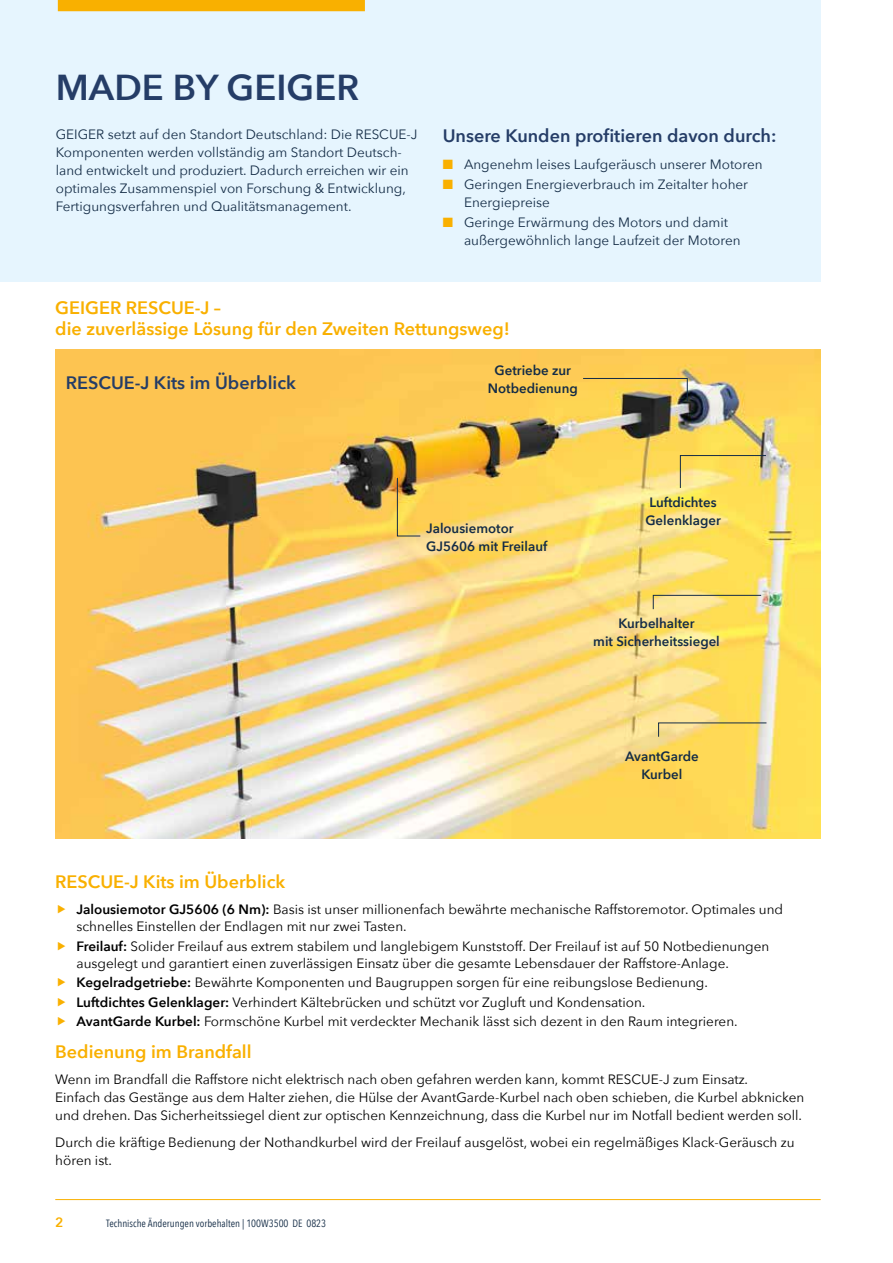
<style>
.page{position:relative;width:893px;height:1263px;background:#fff}
.page>*{position:absolute;margin:0;border:0;box-sizing:border-box;transform-origin:0 0}
.t1{font:600 36px "Avenir Next";color:#253d67}
.t2{font:600 18px/21px "Avenir Next";color:#f9b000}
.t3{font:600 18px "Avenir Next";color:#253d67}
.t4{font:13.5px/18px "Avenir Next";color:#000}
.t5{font:13.5px/18px "Avenir Next";color:#142c46}
.t6{font:600 13.5px/18px "Avenir Next";color:#142c46;text-align:center}
.t7{font:600 13.5px "Avenir Next";color:#f9b000}
.t8{font:10.5px "Avenir Next Condensed";color:#142c46}
.s1{color:#f9b000}
.s2{font-weight:600}
</style>
<div class="page">
<hr style="left:55px;top:1199px;width:766px;height:1px;background:#f9b000">
<img style="left:55px;top:349px;width:766px;height:489px">
<div style="left:0;top:0;width:821px;height:282px;background:#e6f5fe"></div>
<div style="left:58px;top:0;width:307px;height:11px;background:#f9b000"></div>
<svg style="left:397px;top:477px;width:24px;height:60px"></svg>
<svg style="left:582px;top:378px;width:106px;height:24px;background:#ceaf53"></svg>
<svg style="left:680px;top:455px;width:87px;height:34px;background:#f0d669"></svg>
<svg style="left:652px;top:595px;width:110px;height:15px;background:#edd780"></svg>
<svg style="left:658px;top:722px;width:109px;height:15px;background:#e8ce72"></svg>
<h1 class="t1" style="left:56px;top:56px;width:305px">MADE BY GEIGER</h1>
<p class="t5" style="left:56px;top:125px;width:363px">GEIGER setzt auf den Standort Deutschland: Die RESCUE-J Komponenten werden vollständig am Standort Deutsch&shy;land entwickelt und produziert. Dadurch erreichen wir ein optimales Zusammenspiel von Forschung &amp; Entwicklung, Fertigungsverfahren und Qualitätsmanagement.</p>
<h2 class="t3" style="left:443px;top:120px;width:335px">Unsere Kunden profitieren davon durch:</h2>
<p class="t5" style="left:443px;top:154px;width:321px"><span class="s1">■</span> Angenehm leises Laufgeräusch unserer Motoren</p>
<p class="t5" style="left:464px;top:174px;width:286px;text-indent:-21px"><span class="s1">■</span> Geringen Energieverbrauch im Zeitalter hoher<br>Energiepreise</p>
<p class="t5" style="left:464px;top:213px;width:278px;text-indent:-21px"><span class="s1">■</span> Geringe Erwärmung des Motors und damit außergewöhnlich lange Laufzeit der Motoren</p>
<h2 class="t2" style="left:55px;top:297px;width:456px">GEIGER RESCUE-J –<br>die zuverlässige Lösung für den Zweiten Rettungsweg!</h2>
<h2 class="t3" style="left:66px;top:367px;width:231px">RESCUE-J Kits im Überblick</h2>
<p class="t6" style="left:488px;top:361px;width:91px">Getriebe zur<br>Notbedienung</p>
<p class="t6" style="left:426px;top:518px;width:123px;text-align:left">Jalousiemotor<br>GJ5606 mit Freilauf</p>
<p class="t6" style="left:645px;top:493px;width:77px">Luftdichtes<br>Gelenklager</p>
<p class="t6" style="left:593px;top:614px;width:128px">Kurbelhalter<br>mit Sicherheitssiegel</p>
<p class="t6" style="left:625px;top:746px;width:75px">AvantGarde<br>Kurbel</p>
<h2 class="t2" style="left:55px;top:871px;width:231px">RESCUE-J Kits im Überblick</h2>
<p class="t4" style="left:77px;top:900px;width:708px;line-height:17.2px"><span class="s2">Jalousiemotor GJ5606 (6 Nm):</span> Basis ist unser millionenfach bewährte mechanische Raffstoremotor. Optimales und schnelles Einstellen der Endlagen mit nur zwei Tasten.</p>
<p class="t4" style="left:77px;top:937px;width:694px;line-height:17.2px"><span class="s2">Freilauf:</span> Solider Freilauf aus extrem stabilem und langlebigem Kunststoff. Der Freilauf ist auf 50 Notbedienungen ausgelegt und garantiert einen zuverlässigen Einsatz über die gesamte Lebensdauer der Raffstore-Anlage.</p>
<p class="t4" style="left:77px;top:972px;width:663px;line-height:19.4px"><span class="s2">Kegelradgetriebe:</span> Bewährte Komponenten und Baugruppen sorgen für eine reibungslose Bedienung.<br><span class="s2">Luftdichtes Gelenklager:</span> Verhindert Kältebrücken und schützt vor Zugluft und Kondensation.<br><span class="s2">AvantGarde Kurbel:</span> Formschöne Kurbel mit verdeckter Mechanik lässt sich dezent in den Raum integrieren.</p>
<h2 class="t2" style="left:55px;top:1040px;width:198px">Bedienung im Brandfall</h2>
<p class="t4" style="left:55px;top:1070px;width:750px">Wenn im Brandfall die Raffstore nicht elektrisch nach oben gefahren werden kann, kommt RESCUE-J zum Einsatz.<br>Einfach das Gestänge aus dem Halter ziehen, die Hülse der AvantGarde-Kurbel nach oben schieben, die Kurbel abknicken und drehen. Das Sicherheitssiegel dient zur optischen Kennzeichnung, dass die Kurbel nur im Notfall bedient werden soll.</p>
<p class="t4" style="left:55px;top:1132px;width:741px">Durch die kräftige Bedienung der Nothandkurbel wird der Freilauf ausgelöst, wobei ein regelmäßiges Klack-Geräusch zu hören ist.</p>
<p class="t7" style="left:55px;top:1210px;width:10px">2</p>
<p class="t8" style="left:106px;top:1214px;width:221px">Technische Änderungen vorbehalten | 100W3500 DE 0823</p>
</div>
